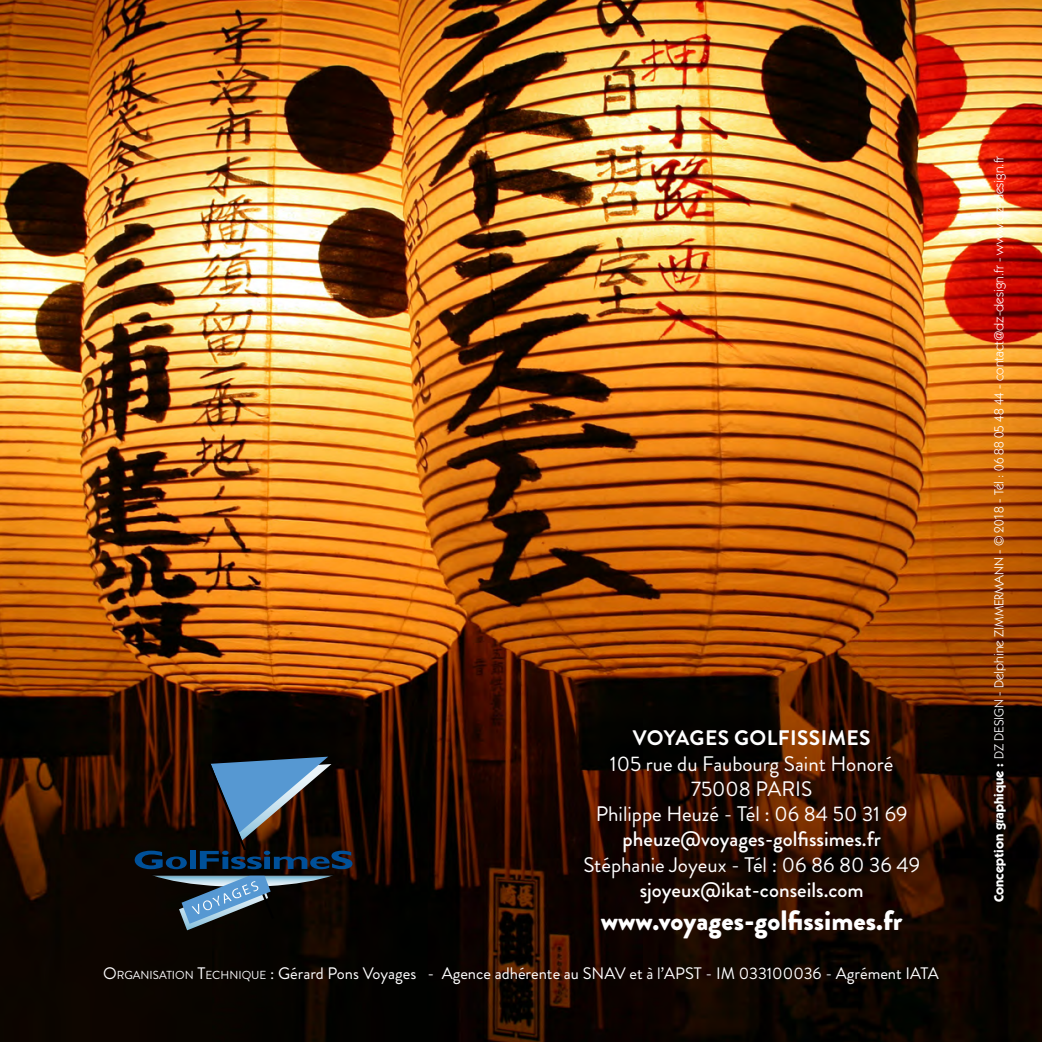
<style>
.page{position:relative;width:1042px;height:1042px;background:#fff}
.page>*{position:absolute;margin:0;border:0;box-sizing:border-box;transform-origin:0 0}
.t1{font:900 28px "Brandon Grotesque";color:#fff}
.t2{font:21px "Brandon Grotesque";color:#fff}
.t3{font:500 21px "Brandon Grotesque";color:#fff}
.t4{font:700 21px "Brandon Grotesque";letter-spacing:.02em;color:#fff}
.t5{font:16.62px "Brandon Grotesque";color:#fff}
.Titres_principaux{font:13.12px "ITC Kabel Std";color:#fff}
.s1{font-style:inherit}
.s2{font-size:11.72px}
.s3{font-weight:700}
</style>
<div class="page">
<img style="left:0;top:0;width:1042px;height:1042px">
<svg style="left:135px;top:850px;width:52px;height:19px"></svg>
<div style="left:190px;top:851px;width:5px;height:18px;background:#005099"></div>
<svg style="left:200px;top:756px;width:152px;height:113px"></svg>
<svg style="left:152px;top:875px;width:182px;height:55px"></svg>
<hr style="left:152px;top:874px;width:182px;height:1px;background:#000">
<p class="t4" style="left:633px;top:723px;width:239px">VOYAGES GOLFISSIMES</p>
<p class="t2" style="left:610px;top:749px;width:285px">105 rue du Faubourg Saint Honoré</p>
<p class="t2" style="left:691px;top:774px;width:123px">75008 PARIS</p>
<p class="t2" style="left:596px;top:799px;width:313px">Philippe Heuzé - Tél : 06 84 50 31 69</p>
<p class="t3" style="left:622px;top:824px;width:260px">pheuze@voyages-golfissimes.fr</p>
<p class="t2" style="left:583px;top:850px;width:338px">Stéphanie Joyeux - Tél : 06 86 80 36 49</p>
<p class="t3" style="left:640px;top:875px;width:226px">sjoyeux@ikat-conseils.com</p>
<p class="t1" style="left:601px;top:901px;width:303px">www.voyages-golfissimes.fr</p>
<p class="t5" style="left:103px;top:962px;width:837px"><span class="s1">O</span><span class="s2">RGANISATION</span> <span class="s1">T</span><span class="s2">ECHNIQUE</span> <span class="s1">:</span> Gérard Pons Voyages - Agence adhérente au SNAV et à l’APST - IM 033100036 - Agrément IATA</p>
<p class="Titres_principaux" style="left:991px;top:902px;width:748px;rotate:-90deg"><span class="s3">Conception graphique :</span> DZ DESIGN - Delphine ZIMMERMANN - © 2018 - Tél : 06 88 05 48 44 - contact@dz-design.fr - www.dz-design.fr</p>
</div>
